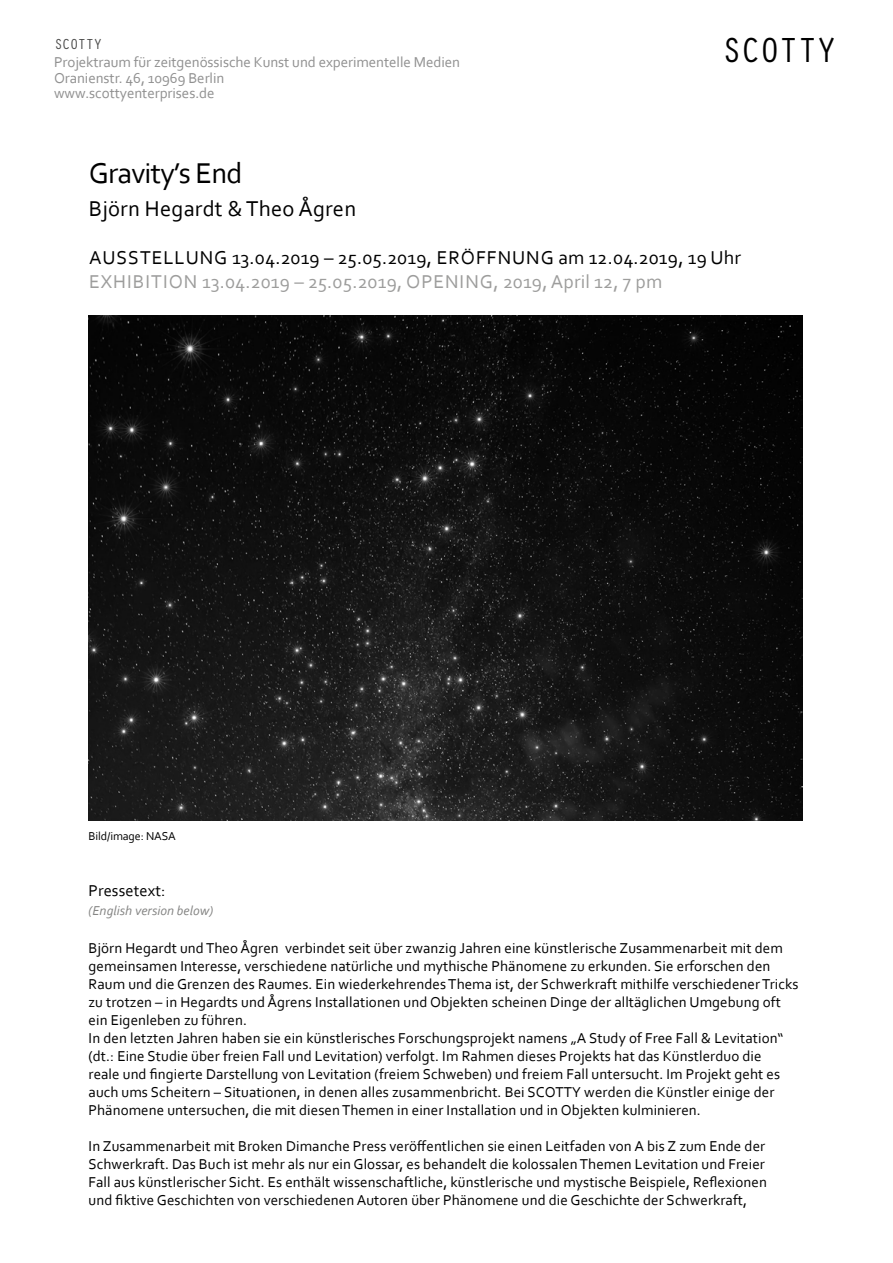
<style>
.page{position:relative;width:893px;height:1263px;background:#fff}
.page>*{position:absolute;margin:0;border:0;box-sizing:border-box;transform-origin:0 0}
.t1{font:36px "Orator Std";letter-spacing:-.075em;color:#000}
.t2{font:30px "Corbel";letter-spacing:-.025em;color:#000}
.t3{font:22.5px "Corbel";letter-spacing:.01em;color:#000}
.t4{font:19.5px "Corbel";letter-spacing:.01em;color:#000}
.t5{font:19.5px "Corbel";letter-spacing:.01em;color:#9d9d9c}
.t6{font:16.5px "Corbel";letter-spacing:.005em;color:#000}
.t7{font:15px/18px "Corbel";letter-spacing:.005em;color:#000}
.t8{font:15px/16.5px "Corbel";letter-spacing:-.005em;color:#909090}
.t9{font:15px "Orator Std";letter-spacing:-.075em;color:#4a4a49}
.t10{font:italic 13.5px "Corbel";letter-spacing:.005em;color:#858584}
.t11{font:12px "Corbel";letter-spacing:-.01em;color:#000}
</style>
<div class="page">
<img style="left:89px;top:316px;width:713px;height:505px">
<p class="t9" style="left:54px;top:33px;width:50px">SCOTTY</p>
<p class="t8" style="left:54px;top:53px;width:408px">Projektraum für zeitgenössische Kunst und experimentelle Medien<br>Oranienstr. 46, 10969 Berlin</p>
<p class="t8" style="left:54px;top:85px;width:162px">www.scottyenterprises.de</p>
<h1 class="t1" style="left:721px;top:24px;width:118px">SCOTTY</h1>
<h2 class="t2" style="left:89px;top:154px;width:155px">Gravity’s End</h2>
<h3 class="t3" style="left:89px;top:195px;width:269px">Björn Hegardt &amp; Theo Ågren</h3>
<h3 class="t4" style="left:89px;top:245px;width:653px">AUSSTELLUNG 13.04.2019 – 25.05.2019, ERÖFFNUNG am 12.04.2019, 19 Uhr</h3>
<h3 class="t5" style="left:89px;top:269px;width:574px">EXHIBITION 13.04.2019 – 25.05.2019, OPENING, 2019, April 12, 7 pm</h3>
<p class="t11" style="left:89px;top:829px;width:89px">Bild/image: NASA</p>
<p class="t6" style="left:89px;top:880px;width:79px">Pressetext:</p>
<p class="t10" style="left:89px;top:902px;width:126px">(English version below)</p>
<p class="t7" style="left:89px;top:939px;width:711px">Björn Hegardt und Theo Ågren verbindet seit über zwanzig Jahren eine künstlerische Zusammenarbeit mit dem gemeinsamen Interesse, verschiedene natürliche und mythische Phänomene zu erkunden. Sie erforschen den Raum und die Grenzen des Raumes. Ein wiederkehrendes Thema ist, der Schwerkraft mithilfe verschiedener Tricks zu trotzen – in Hegardts und Ågrens Installationen und Objekten scheinen Dinge der alltäglichen Umgebung oft ein Eigenleben zu führen.<br>In den letzten Jahren haben sie ein künstlerisches Forschungsprojekt namens „A Study of Free Fall &amp; Levitation“ (dt.: Eine Studie über freien Fall und Levitation) verfolgt. Im Rahmen dieses Projekts hat das Künstlerduo die<br>reale und fingierte Darstellung von Levitation (freiem Schweben) und freiem Fall untersucht. Im Projekt geht es auch ums Scheitern – Situationen, in denen alles zusammenbricht. Bei SCOTTY werden die Künstler einige der Phänomene untersuchen, die mit diesen Themen in einer Installation und in Objekten kulminieren.</p>
<p class="t7" style="left:89px;top:1137px;width:680px">In Zusammenarbeit mit Broken Dimanche Press veröffentlichen sie einen Leitfaden von A bis Z zum Ende der Schwerkraft. Das Buch ist mehr als nur ein Glossar, es behandelt die kolossalen Themen Levitation und Freier Fall aus künstlerischer Sicht. Es enthält wissenschaftliche, künstlerische und mystische Beispiele, Reflexionen und fiktive Geschichten von verschiedenen Autoren über Phänomene und die Geschichte der Schwerkraft,</p>
</div>
